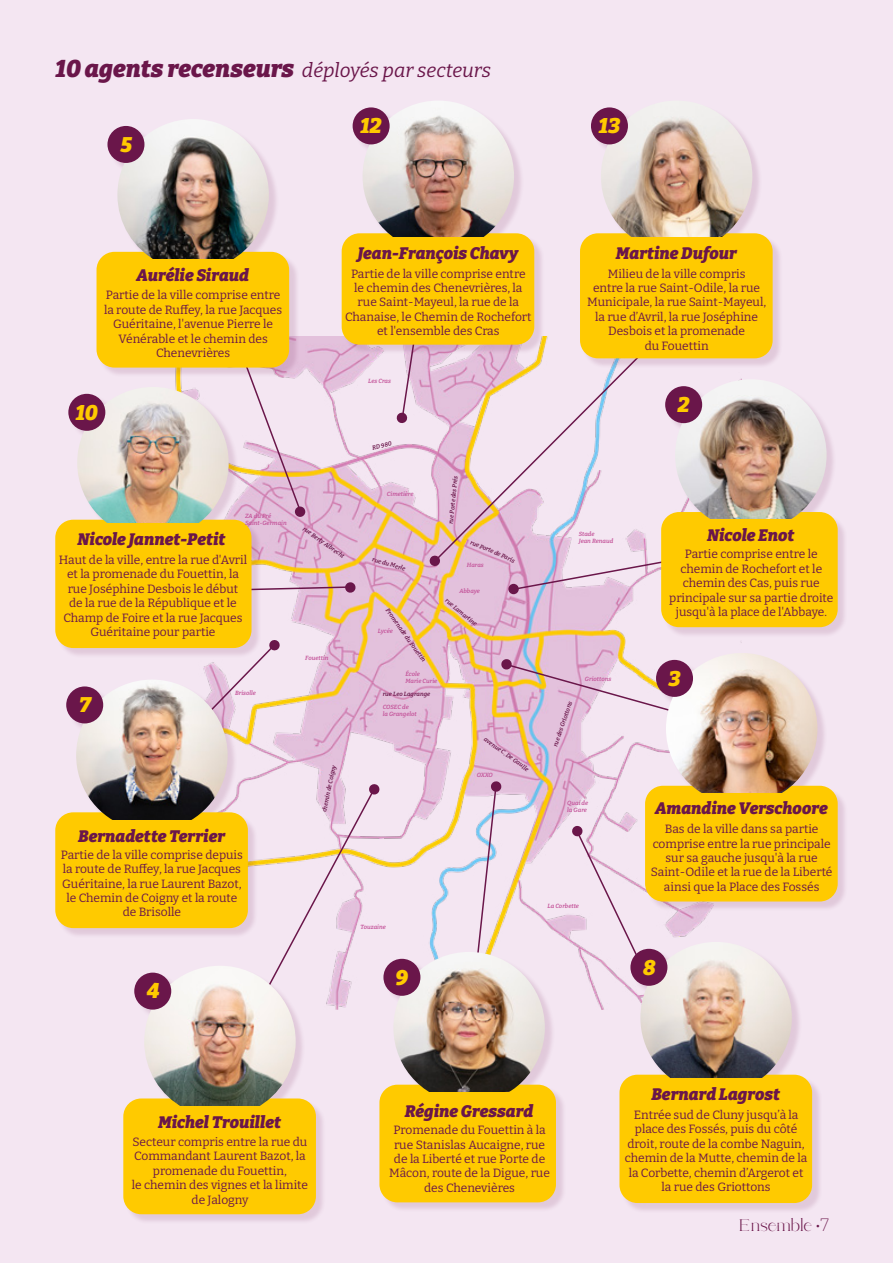
<style>
.page{position:relative;width:893px;height:1263px;background:#f4e6f2}
.page>*{position:absolute;margin:0;border:0;box-sizing:border-box;transform-origin:0 0}
.t1{font:italic 900 21px "Bitter";color:#ffca00}
.t2{font:italic 19.5px "Bitter";color:#6a164a}
.t3{font:italic 900 16.5px "Bitter";color:#6a164a}
.t4{font:16.5px "abigail";letter-spacing:-.01em;color:#6a164a}
.t5{font:12px/14.4px "Bitter";color:#6a164a;text-align:center}
.t6{font:italic 600 6px/7.2px "Bitter";color:#c4549a}
.t7{font:italic 600 6px "Bitter";letter-spacing:-.005em;color:#6a164a}
.s1{font-weight:900;font-size:24px}
.s2{font-family:"Georgia";font-size:18px}
.s3{font-family:"Bitter";font-weight:200;font-size:18px}
</style>
<div class="page">
<img style="left:175px;top:337px;width:566px;height:616px">
<svg style="left:240px;top:351px;width:63px;height:162px"></svg>
<div style="left:295px;top:506px;width:10px;height:11px;background:#6a164a;border-radius:50%"></div>
<svg style="left:261px;top:582px;width:95px;height:11px"></svg>
<svg style="left:396px;top:354px;width:33px;height:70px"></svg>
<svg style="left:434px;top:343px;width:218px;height:219px"></svg>
<svg style="left:429px;top:555px;width:12px;height:12px"></svg>
<svg style="left:512px;top:533px;width:149px;height:59px"></svg>
<div style="left:508px;top:584px;width:11px;height:10px;background:#6a164a;border-radius:50%"></div>
<svg style="left:501px;top:658px;width:146px;height:91px"></svg>
<svg style="left:572px;top:825px;width:139px;height:259px"></svg>
<svg style="left:462px;top:781px;width:40px;height:172px"></svg>
<svg style="left:228px;top:783px;width:152px;height:227px"></svg>
<svg style="left:175px;top:644px;width:101px;height:222px"></svg>
<svg style="left:269px;top:639px;width:11px;height:12px"></svg>
<div style="left:647px;top:654px;width:201px;height:257px;background:#6a164a;opacity:.14"></div>
<div style="left:645px;top:786px;width:193px;height:115px;background:#ffca00;border-radius:18px"></div>
<img style="left:666px;top:653px;width:151px;height:151px;border-radius:76px">
<div style="left:656px;top:660px;width:37px;height:37px;background:#6a164a;border-radius:50%"></div>
<div style="left:654px;top:794px;width:175px;height:24px;background:#ffca00"></div>
<div style="left:126px;top:967px;width:200px;height:257px;background:#6a164a;opacity:.14"></div>
<div style="left:123px;top:1098px;width:193px;height:116px;background:#ffca00;border-radius:18px"></div>
<img style="left:144px;top:966px;width:152px;height:140px">
<div style="left:134px;top:972px;width:37px;height:37px;background:#6a164a;border-radius:50%"></div>
<div style="left:99px;top:121px;width:200px;height:256px;background:#6a164a;opacity:.14"></div>
<div style="left:97px;top:252px;width:192px;height:116px;background:#ffca00;border-radius:18px"></div>
<img style="left:117px;top:119px;width:152px;height:140px">
<div style="left:107px;top:126px;width:37px;height:37px;background:#6a164a;border-radius:50%"></div>
<div style="left:58px;top:681px;width:200px;height:257px;background:#6a164a;opacity:.14"></div>
<div style="left:55px;top:812px;width:193px;height:116px;background:#ffca00;border-radius:18px"></div>
<img style="left:76px;top:679px;width:152px;height:141px">
<div style="left:66px;top:686px;width:37px;height:37px;background:#6a164a;border-radius:50%"></div>
<div style="left:622px;top:943px;width:200px;height:270px;background:#6a164a;opacity:.14"></div>
<div style="left:619px;top:1075px;width:193px;height:128px;background:#ffca00;border-radius:18px"></div>
<img style="left:640px;top:942px;width:152px;height:136px">
<div style="left:630px;top:949px;width:37px;height:37px;background:#6a164a;border-radius:50%"></div>
<div style="left:57px;top:388px;width:204px;height:270px;background:#6a164a;opacity:.14"></div>
<div style="left:55px;top:520px;width:197px;height:128px;background:#ffca00;border-radius:18px"></div>
<img style="left:77px;top:387px;width:152px;height:151px;border-radius:76px">
<div style="left:68px;top:394px;width:37px;height:37px;background:#6a164a;border-radius:50%"></div>
<div style="left:64px;top:523px;width:175px;height:28px;background:#ffca00"></div>
<div style="left:344px;top:102px;width:200px;height:252px;background:#6a164a;opacity:.14"></div>
<div style="left:342px;top:233px;width:192px;height:112px;background:#ffca00;border-radius:18px"></div>
<img style="left:363px;top:101px;width:151px;height:151px;border-radius:76px">
<div style="left:353px;top:107px;width:37px;height:37px;background:#6a164a;border-radius:50%"></div>
<div style="left:350px;top:237px;width:176px;height:28px;background:#ffca00"></div>
<div style="left:582px;top:102px;width:200px;height:267px;background:#6a164a;opacity:.14"></div>
<div style="left:580px;top:233px;width:193px;height:125px;background:#ffca00;border-radius:18px"></div>
<img style="left:601px;top:101px;width:151px;height:151px;border-radius:76px">
<div style="left:591px;top:107px;width:37px;height:37px;background:#6a164a;border-radius:50%"></div>
<div style="left:588px;top:237px;width:176px;height:28px;background:#ffca00"></div>
<div style="left:663px;top:381px;width:185px;height:256px;background:#6a164a;opacity:.14"></div>
<div style="left:661px;top:512px;width:177px;height:115px;background:#ffca00;border-radius:18px"></div>
<img style="left:675px;top:379px;width:152px;height:152px;border-radius:76px">
<div style="left:665px;top:386px;width:37px;height:37px;background:#6a164a;border-radius:50%"></div>
<div style="left:668px;top:520px;width:165px;height:26px;background:#ffca00"></div>
<div style="left:381px;top:953px;width:185px;height:259px;background:#6a164a;opacity:.14"></div>
<div style="left:379px;top:1085px;width:177px;height:117px;background:#ffca00;border-radius:18px"></div>
<img style="left:393px;top:952px;width:152px;height:151px;border-radius:76px">
<div style="left:383px;top:959px;width:37px;height:37px;background:#6a164a;border-radius:50%"></div>
<div style="left:386px;top:1092px;width:166px;height:34px;background:#ffca00"></div>
<h2 class="t2" style="left:55px;top:56px;width:437px"><span class="s1">10 agents recenseurs</span> déployés par secteurs</h2>
<h1 class="t1" style="left:121px;top:125px;width:13px">5</h1>
<h1 class="t1" style="left:360px;top:107px;width:23px">12</h1>
<h3 class="t3" style="left:137px;top:260px;width:114px">Aurélie Siraud</h3>
<p class="t5" style="left:104px;top:287px;width:180px">Partie de la ville comprise entre la route de Ruffey, la rue Jacques<br>Guéritaine, l'avenue Pierre le<br>Vénérable et le chemin des<br>Chenevrières</p>
<h1 class="t1" style="left:75px;top:393px;width:24px">10</h1>
<p class="t6" style="left:245px;top:512px;width:43px">ZA du Pré<br>Saint-Germain</p>
<h3 class="t3" style="left:78px;top:524px;width:150px">Nicole Jannet-Petit</h3>
<p class="t5" style="left:59px;top:552px;width:190px">Haut de la ville, entre la rue d'Avril et la promenade du Fouettin, la rue Joséphine Desbois le début<br>de la rue de la République et le<br>Champ de Foire et la rue Jacques<br>Guéritaine pour partie</p>
<h3 class="t3" style="left:358px;top:238px;width:162px">Jean-François Chavy</h3>
<p class="t5" style="left:345px;top:266px;width:188px">Partie de la ville comprise entre le chemin des Chenevrières, la rue Saint-Mayeul, la rue de la<br>Chanaise, le Chemin de Rochefort et l'ensemble des Cras</p>
<p class="t6" style="left:368px;top:376px;width:24px">Les Cras</p>
<p class="t7" style="left:306px;top:524px;width:51px;rotate:35deg">rue Berty Albrecht</p>
<p class="t6" style="left:305px;top:654px;width:25px">Fouettin</p>
<p class="t7" style="left:371px;top:443px;width:21px;rotate:-14deg">RD 980</p>
<p class="t6" style="left:387px;top:490px;width:28px">Cimetière</p>
<p class="t7" style="left:374px;top:555px;width:36px;rotate:16deg">rue du Merle</p>
<p class="t7" style="left:446px;top:523px;width:50px;rotate:-84deg">rue Porte des Prés</p>
<p class="t7" style="left:473px;top:537px;width:50px;rotate:24deg">rue Porte de Paris</p>
<p class="t6" style="left:467px;top:561px;width:18px">Haras</p>
<p class="t6" style="left:459px;top:587px;width:22px">Abbaye</p>
<p class="t7" style="left:391px;top:606px;width:66px;rotate:55deg">Promenade du Fouettin</p>
<p class="t7" style="left:449px;top:596px;width:41px;rotate:39deg">rue Lamartine</p>
<p class="t6" style="left:378px;top:627px;width:16px">Lycée</p>
<h1 class="t1" style="left:598px;top:107px;width:23px">13</h1>
<h3 class="t3" style="left:616px;top:238px;width:122px">Martine Dufour</h3>
<p class="t5" style="left:587px;top:266px;width:181px">Milieu de la ville compris<br>entre la rue Saint-Odile, la rue<br>Municipale, la rue Saint-Mayeul, la rue d’Avril, la rue Joséphine<br>Desbois et la promenade<br>du Fouettin</p>
<p class="t6" style="left:579px;top:530px;width:36px">Stade<br>Jean Renaud</p>
<h1 class="t1" style="left:678px;top:386px;width:14px">2</h1>
<h3 class="t3" style="left:707px;top:520px;width:89px">Nicole Enot</h3>
<p class="t5" style="left:669px;top:546px;width:166px">Partie comprise entre le chemin de Rochefort et le chemin des Cas, puis rue principale sur sa partie droite jusqu'à la place de l'Abbaye.</p>
<h1 class="t1" style="left:79px;top:686px;width:13px">7</h1>
<p class="t6" style="left:235px;top:689px;width:22px">Brisolle</p>
<h3 class="t3" style="left:78px;top:821px;width:148px">Bernadette Terrier</h3>
<p class="t5" style="left:61px;top:847px;width:184px">Partie de la ville comprise depuis la route de Ruffey, la rue Jacques<br>Guéritaine, la rue Laurent Bazot, le Chemin de Coigny et la route de Brisolle</p>
<h1 class="t1" style="left:147px;top:972px;width:14px">4</h1>
<p class="t7" style="left:319px;top:811px;width:49px;rotate:-78deg">chemin de Coigny</p>
<p class="t6" style="left:405px;top:669px;width:33px">École<br>Marie Curie</p>
<p class="t6" style="left:585px;top:675px;width:28px">Griottons</p>
<p class="t7" style="left:383px;top:689px;width:49px">rue Leo Lagrange</p>
<p class="t6" style="left:383px;top:703px;width:36px">COSEC de<br>la Grangelot</p>
<p class="t7" style="left:487px;top:735px;width:55px;rotate:35deg">avenue C. De Gaulle</p>
<p class="t6" style="left:477px;top:771px;width:18px">OXXO</p>
<p class="t7" style="left:551px;top:745px;width:49px;rotate:-71deg">rue des Griottons</p>
<p class="t6" style="left:567px;top:799px;width:22px">Quai de la Gare</p>
<p class="t6" style="left:361px;top:923px;width:27px">Touzaine</p>
<h1 class="t1" style="left:396px;top:958px;width:14px">9</h1>
<p class="t6" style="left:548px;top:902px;width:33px">La Corbette</p>
<h1 class="t1" style="left:668px;top:659px;width:13px">3</h1>
<h3 class="t3" style="left:655px;top:793px;width:174px">Amandine Verschoore</h3>
<p class="t5" style="left:651px;top:821px;width:183px">Bas de la ville dans sa partie comprise entre la rue principale sur sa gauche jusqu'à la rue<br>Saint-Odile et la rue de la Liberté ainsi que la Place des Fossés</p>
<h1 class="t1" style="left:643px;top:948px;width:14px">8</h1>
<h3 class="t3" style="left:158px;top:1108px;width:125px">Michel Trouillet</h3>
<p class="t5" style="left:132px;top:1134px;width:178px">Secteur compris entre la rue du<br>Commandant Laurent Bazot, la promenade du Fouettin,<br>le chemin des vignes et la limite de Jalogny</p>
<h3 class="t3" style="left:405px;top:1096px;width:130px">Régine Gressard</h3>
<p class="t5" style="left:389px;top:1122px;width:162px">Promenade du Fouettin à la rue Stanislas Aucaigne, rue de la Liberté et rue Porte de<br>Mâcon, route de la Digue, rue des Chenevières</p>
<h3 class="t3" style="left:651px;top:1079px;width:130px">Bernard Lagrost</h3>
<p class="t5" style="left:625px;top:1107px;width:184px">Entrée sud de Cluny jusqu’à la place des Fossés, puis du côté droit, route de la combe Naguin, chemin de la Mutte, chemin de la la Corbette, chemin d’Argerot et la rue des Griottons</p>
<h3 class="t4" style="left:739px;top:1216px;width:91px">Ensemble <span class="s2">⋅</span><span class="s3">7</span></h3>
</div>
